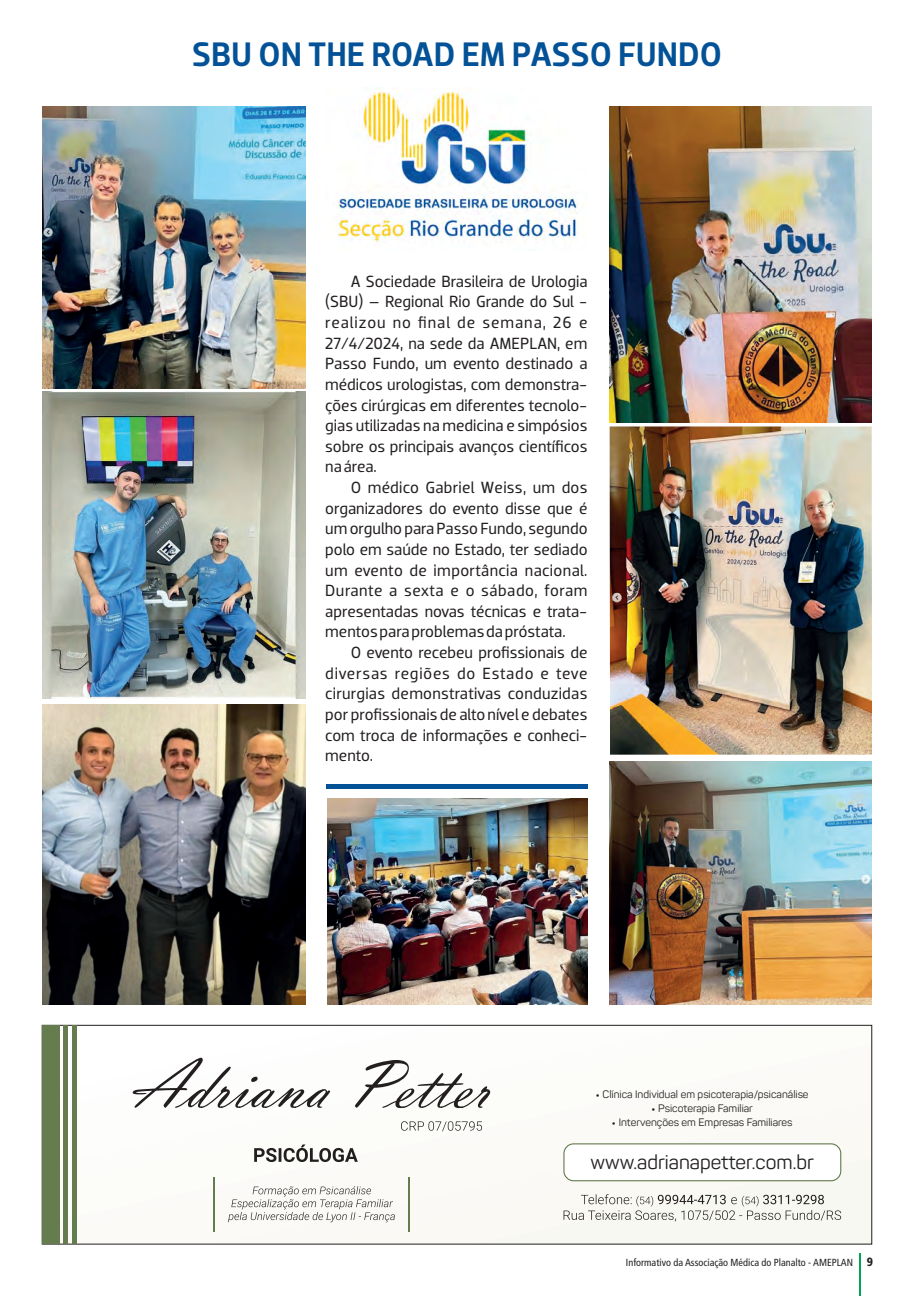
<style>
.page{position:relative;width:914px;height:1296px;background:#fff}
.page>*{position:absolute;margin:0;border:0;box-sizing:border-box;transform-origin:0 0}
.t1{font:500 34.65px "Dobra";color:#035297}
.t2{font:19.8px "Panton";color:#231f20}
.t3{font:16.5px/20.5px "Dobra";color:#231f20;text-align:justify}
.t4{font:10.65px "Panton";color:#231f20}
.t5{font:condensed 10.2px "Frutiger";color:#231f20}
.s1{font-family:"HK Grotesk";font-weight:700}
.s2{font-weight:900;font-size:11.85px}
</style>
<div class="page">
<hr style="left:326px;top:784px;width:261px;height:4px;background:#035297">
<hr style="left:859px;top:1253px;width:1px;height:43px;background:#00a54f">
<div style="left:42px;top:1025px;width:829px;height:219px;background:#fbfaf8"></div>
<div style="left:42px;top:1025px;width:830px;height:220px;border:1px solid #231f20"></div>
<div style="left:42px;top:1025px;width:17px;height:219px;background:#647c4e"></div>
<hr style="left:64px;top:1025px;width:4px;height:219px;background:#647c4e">
<hr style="left:72px;top:1025px;width:4px;height:219px;background:#647c4e">
<svg style="left:133px;top:1058px;width:357px;height:50px"></svg>
<svg style="left:401px;top:1121px;width:81px;height:10px"></svg>
<svg style="left:254px;top:1145px;width:104px;height:17px"></svg>
<svg style="left:228px;top:1186px;width:167px;height:36px"></svg>
<hr style="left:213px;top:1177px;width:1px;height:55px;background:#647c4e">
<hr style="left:408px;top:1177px;width:2px;height:55px;background:#647c4e">
<svg style="left:563px;top:1194px;width:278px;height:28px"></svg>
<div style="left:563px;top:1143px;width:278px;height:38px;background:#fff;border:1px solid #647c4e;border-radius:10px"></div>
<img style="left:333px;top:88px;width:250px;height:155px">
<img style="left:609px;top:761px;width:262px;height:243px">
<img style="left:609px;top:426px;width:262px;height:329px">
<img style="left:43px;top:391px;width:262px;height:307px">
<img style="left:43px;top:704px;width:262px;height:300px">
<img style="left:609px;top:106px;width:262px;height:316px">
<img style="left:43px;top:106px;width:262px;height:282px">
<img style="left:327px;top:799px;width:260px;height:205px">
<h1 class="t1" style="left:192px;top:41px;width:531px">SBU ON THE ROAD EM PASSO FUNDO</h1>
<p class="t3" style="left:325px;top:272px;width:264px;text-indent:26px">A Sociedade Brasileira de Urologia (SBU) – Regional Rio Grande do Sul - realizou no final de semana, 26 e 27/4/2024, na sede da AMEPLAN, em Passo Fundo, um evento destinado a médicos urologistas, com demonstra&shy;ções cirúrgicas em diferentes tecnolo&shy;gias utilizadas na medicina e simpósios sobre os principais avanços científicos naárea.</p>
<p class="t3" style="left:325px;top:479px;width:264px;text-indent:26px">O médico Gabriel Weiss, um dos organizadores do evento disse que é um orgulho para Passo Fundo, segundo polo em saúde no Estado, ter sediado um evento de importância nacional.<br>Durante a sexta e o sábado, foram apresentadas novas técnicas e trata&shy;mentosparaproblemasdapróstata.</p>
<p class="t3" style="left:325px;top:644px;width:264px;text-indent:26px">O evento recebeu profissionais de diversas regiões do Estado e teve cirurgias demonstrativas conduzidas por profissionais de alto nível e debates com troca de informações e conheci&shy;mento.</p>
<p class="t4" style="left:595px;top:1088px;width:214px"><span class="s1">•</span> Clínica Individual em psicoterapia/psicanálise</p>
<p class="t4" style="left:651px;top:1102px;width:103px"><span class="s1">•</span> Psicoterapia Familiar</p>
<p class="t4" style="left:612px;top:1116px;width:182px"><span class="s1">•</span> Intervenções em Empresas Familiares</p>
<p class="t2" style="left:590px;top:1150px;width:225px">www.adrianapetter.com.br</p>
<p class="t5" style="left:626px;top:1259px;width:248px">Informativo da Associação Médica do Planalto - AMEPLAN <span class="s2">9</span></p>
</div>
